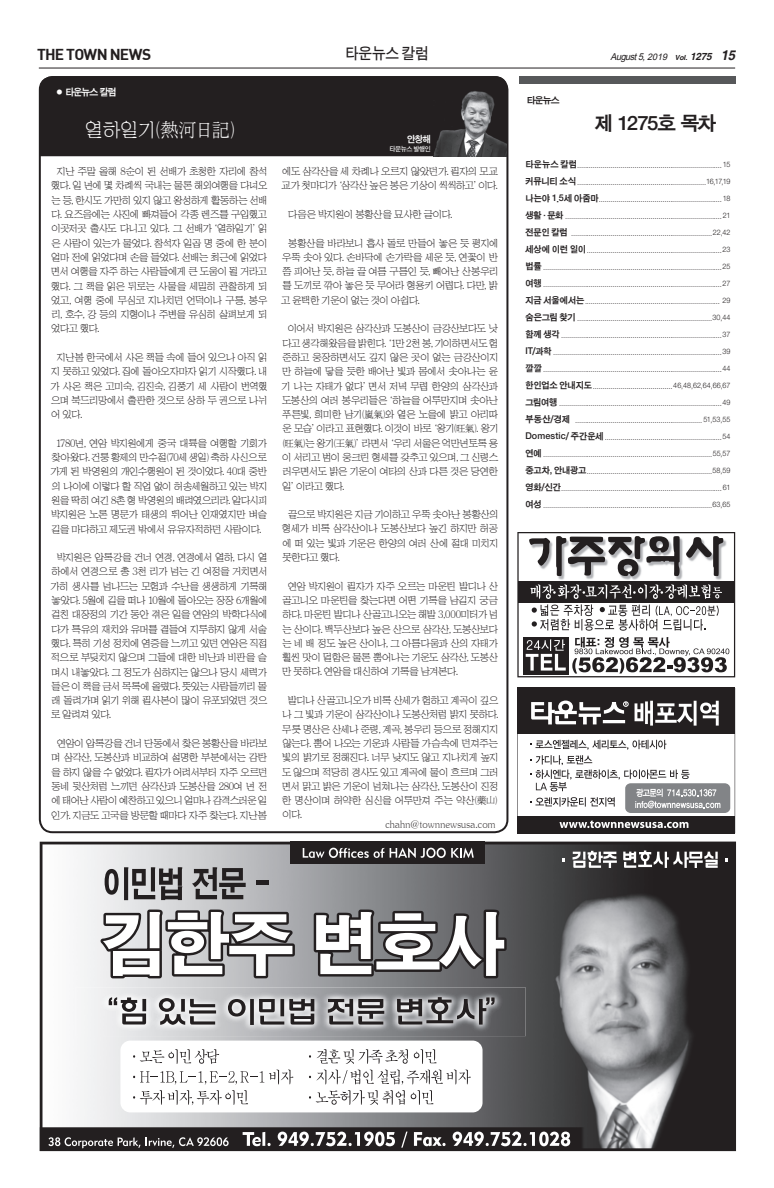
<style>
.page{position:relative;width:774px;height:1188px;background:#fff}
.page>*{position:absolute;margin:0;border:0;box-sizing:border-box;transform-origin:0 0}
.t1{font:20px "HY Sin Mun Myeong Jo";letter-spacing:-.09em;color:#fff;scale:.95 1}
.t2{font:19.8px "Sand Kg";letter-spacing:-.07em;color:#231f20;scale:1.04 1}
.t3{font:16px "Sand Tg";letter-spacing:-.01em;color:#231f20;scale:.95 1}
.t4{font:15.5px "Dinbol";letter-spacing:-.05em;color:#231f20}
.t5{font:10.3px/14.3px "HY Sin Mun Myeong Jo";letter-spacing:-.125em;color:#231f20;text-align:justify}
.t6{font:10.3px "HY Sin Mun Myeong Jo";letter-spacing:-.085em;color:#231f20}
.t7{font:10px "HY Sin Mun Myeong Jo";letter-spacing:-.025em;color:#231f20;scale:.95 1}
.t8{font:10px "Sand Kg";letter-spacing:-.075em;color:#fff}
.t9{font:9.6px "Sand Kg";color:#fff}
.t10{font:italic 9.5px "Arial";color:#231f20;scale:.95 1}
.t11{font:9.4px "Sand Kg";color:#231f20;scale:1.04 1}
.t12{font:7.5px "Sand Jg";letter-spacing:.005em;color:#231f20}
.t13{font:7px "Sand Tg";letter-spacing:-.075em;color:#fff}
.s1{font-size:9px}
.s2{font-family:"Helvetica";font-weight:700;font-size:7px}
.s3{font-family:"Helvetica";font-weight:700;font-size:10px}
.s4{font-family:"Helvetica";font-weight:700;font-size:13.5px}
.s5{font-family:"Sand Kg";font-size:9.4px}
</style>
<div class="page">
<hr style="left:39px;top:68px;width:696px;height:1px;background:#231f20">
<svg style="left:517px;top:532px;width:218px;height:145px"></svg>
<svg style="left:40px;top:842px;width:696px;height:309px;background:#808082"></svg>
<svg style="left:100px;top:910px;width:195px;height:68px"></svg>
<svg style="left:314px;top:910px;width:193px;height:68px"></svg>
<div style="left:290px;top:842px;width:195px;height:22px;background:#231f20"></div>
<svg style="left:303px;top:848px;width:171px;height:10px"></svg>
<svg style="left:48px;top:1137px;width:181px;height:11px;background:#5b5859"></svg>
<svg style="left:243px;top:1132px;width:28px;height:14px"></svg>
<svg style="left:278px;top:1132px;width:117px;height:14px"></svg>
<svg style="left:401px;top:1132px;width:7px;height:16px"></svg>
<svg style="left:414px;top:1132px;width:32px;height:14px"></svg>
<svg style="left:453px;top:1132px;width:117px;height:14px"></svg>
<div style="left:120px;top:1041px;width:363px;height:71px;background:#fff;border-radius:10px"></div>
<svg style="left:133px;top:1049px;width:86px;height:15px"></svg>
<svg style="left:133px;top:1070px;width:160px;height:35px"></svg>
<svg style="left:317px;top:1049px;width:91px;height:15px"></svg>
<svg style="left:414px;top:1049px;width:23px;height:15px"></svg>
<svg style="left:309px;top:1070px;width:162px;height:35px"></svg>
<svg style="left:573px;top:851px;width:44px;height:17px"></svg>
<svg style="left:623px;top:851px;width:95px;height:17px"></svg>
<img style="left:76px;top:987px;width:450px;height:49px">
<svg style="left:109px;top:997px;width:8px;height:8px"></svg>
<img style="left:121px;top:998px;width:25px;height:27px">
<img style="left:159px;top:998px;width:26px;height:27px">
<img style="left:189px;top:999px;width:27px;height:26px">
<img style="left:228px;top:999px;width:26px;height:26px">
<img style="left:259px;top:999px;width:25px;height:26px">
<img style="left:289px;top:999px;width:25px;height:26px">
<img style="left:328px;top:999px;width:25px;height:26px">
<img style="left:357px;top:999px;width:27px;height:26px">
<img style="left:397px;top:999px;width:25px;height:26px">
<img style="left:426px;top:997px;width:27px;height:26px">
<img style="left:457px;top:999px;width:29px;height:26px">
<svg style="left:486px;top:997px;width:9px;height:8px"></svg>
<svg style="left:105px;top:867px;width:77px;height:33px;background:#858485"></svg>
<svg style="left:192px;top:867px;width:54px;height:32px;background:#777677"></svg>
<div style="left:256px;top:880px;width:13px;height:5px;background:#231f20"></div>
<div style="left:40px;top:76px;width:467px;height:80px;background:#231f20"></div>
<div style="left:39px;top:76px;width:469px;height:757px;border:2px solid #231f20;border-radius:13px"></div>
<img style="left:434px;top:89px;width:72px;height:67px">
<div style="left:519px;top:76px;width:216px;height:8px;background:#57585a"></div>
<svg style="left:517px;top:688px;width:218px;height:145px"></svg>
<h3 class="t4" style="left:37px;top:44px;width:116px">THE TOWN NEWS</h3>
<h3 class="t3" style="left:345px;top:46px;width:90px">타운뉴스 칼럼</h3>
<p class="t10" style="left:611px;top:50px;width:133px">August5,<span class="s1">2019</span> <span class="s2">Vol.</span> <span class="s3">1275</span> <span class="s4">1 5</span></p>
<h3 class="t8" style="left:55px;top:87px;width:63px">● 타운뉴스 칼럼</h3>
<h1 class="t1" style="left:85px;top:120px;width:160px">열하일기(熱河日記)</h1>
<p class="t5" style="left:51px;top:164px;width:219px;text-indent:6px">지난 주말 올해 8순이 된 선배가 초청한 자리에 참석 했다. 일 년에 몇 차례씩 국내는 물론 해외여행을 다녀오 는 등, 한시도 가만히 있지 않고 왕성하게 활동하는 선배 다. 요즈음에는 사진에 빠져들어 각종 렌즈를 구입했고 이곳저곳 출사도 다니고 있다. 그 선배가‘열하일기’읽 은 사람이 있는가 물었다. 참석자 일곱 명 중에 한 분이 얼마 전에 읽었다며 손을 들었다. 선배는 최근에 읽었다 면서 여행을 자주 하는 사람들에게 큰 도움이 될 거라고 했다. 그 책을 읽은 뒤로는 사물을 세밀히 관찰하게 되 었고, 여행 중에 무심코 지나치던 언덕이나 구릉, 봉우 리, 호수, 강 등의 지형이나 주변을 유심히 살펴보게 되 었다고 했다.</p>
<h3 class="t5" style="left:50px;top:350px;width:219px;text-indent:6px">지난봄 한국에서 사온 책들 속에 들어 있으나 아직 읽 지 못하고 있었다. 집에 돌아오자마자 읽기 시작했다. 내 가 사온 책은 고미숙, 김진숙, 김풍기 세 사람이 번역했 으며 북드리망에서 출판한 것으로 상하 두 권으로 나뉘 어 있다.</h3>
<h3 class="t5" style="left:50px;top:436px;width:219px;text-align:center">1780년, 연암 박지원에게 중국 대륙을 여행할 기회가 찾아왔다. 건룽 황제의 만수절(70세 생일) 축하 사신으로 가게 된 박영원의 개인수행원이 된 것이었다. 40대 중반 의 나이에 이렇다 할 직업 없이 허송세월하고 있는 박지 원을 딱히 여긴 8촌 형 박영원의 배려였으리라. 알다시피 박지원은 노론 명문가 태생의 뛰어난 인재였지만 벼슬 길을 마다하고 제도권 밖에서 유유자적하던 사람이다.</h3>
<p class="t5" style="left:50px;top:550px;width:219px;text-indent:6px">박지원은 압록강을 건너 연경, 연경에서 열하, 다시 열 하에서 연경으로 총 3천 리가 넘는 긴 여정을 거치면서 가히 생사를 넘나드는 모험과 수난을 생생하게 기록해 놓았다. 5월에 길을 떠나 10월에 돌아오는 장장 6개월에 걸친 대장정의 기간 동안 겪은 일을 연암의 박학다식에 다가 특유의 재치와 유머를 곁들여 지루하지 않게 서술 했다. 특히 기성 정치에 염증을 느끼고 있던 연암은 직접 적으로 부딪치지 않으며 그들에 대한 비난과 비판을 슬 며시 내놓았다. 그 정도가 심하지는 않으나 당시 세력가 들은 이 책을 금서 목록에 올렸다. 뜻있는 사람들끼리 몰 래 돌려가며 읽기 위해 필사본이 많이 유포되었던 것으 로 알려져 있다.</p>
<h3 class="t5" style="left:51px;top:736px;width:218px;text-align:center">연암이 압록강을 건너 단동에서 찾은 봉황산을 바라보 며 삼각산, 도봉산과 비교하여 설명한 부분에서는 감탄 을 하지 않을 수 없었다. 필자가 어려서부터 자주 오르던 동네 뒷산처럼 느끼던 삼각산과 도봉산을 280여 년 전 에 태어난 사람이 예찬하고 있으니 얼마나 감격스러운 일 인가. 지금도 고국을 방문할 때마다 자주 찾는다. 지난봄</h3>
<p class="t9" style="left:407px;top:134px;width:25px">안창해</p>
<p class="t13" style="left:390px;top:146px;width:43px">타운뉴스 발행인</p>
<h3 class="t5" style="left:281px;top:164px;width:219px">에도 삼각산을 세 차례나 오르지 않았던가. 필자의 모교 교가 첫마디가‘삼각산 높은 봉은 기상이 씩씩하고’이다.</h3>
<h3 class="t6" style="left:288px;top:209px;width:167px">다음은 박지원이 봉황산을 묘사한 글이다.</h3>
<h3 class="t5" style="left:281px;top:236px;width:220px;text-indent:7px">봉황산을 바라보니 흡사 돌로 만들어 놓은 듯 평지에 우뚝 솟아 있다. 손바닥에 손가락을 세운 듯, 연꽃이 반 쯤 피어난 듯, 하늘 끝 여름 구름인 듯, 빼어난 산봉우리 를 도끼로 깎아 놓은 듯 무어라 형용키 어렵다. 다만, 밝 고 윤택한 기운이 없는 것이 아쉽다.</h3>
<p class="t5" style="left:281px;top:322px;width:219px;text-indent:7px">이어서 박지원은 삼각산과 도봉산이 금강산보다도 낫 다고 생각해왔음을 밝힌다.‘1만 2천 봉, 기이하면서도 험 준하고 웅장하면서도 깊지 않은 곳이 없는 금강산이지 만 하늘에 닿을 듯한 배어난 빛과 몸에서 솟아나는 윤 기 나는 자태가 없다’면서 저녁 무렵 한양의 삼각산과 도봉산의 여러 봉우리들은‘하늘을 어루만지며 솟아난 푸른빛, 희미한 남기(嵐氣)와 옅은 노을에 밝고 아리따 운 모습’이라고 표현했다. 이것이 바로‘왕기(旺氣). 왕기 (旺氣)는 왕기(王氣)’라면서‘우리 서울은 억만년토록 용 이 서리고 범이 웅크린 형세를 갖추고 있으며, 그 신령스 러우면서도 밝은 기운이 여타의 산과 다른 것은 당연한 일’이라고 했다.</p>
<h3 class="t5" style="left:282px;top:507px;width:219px;text-indent:6px">끝으로 박지원은 지금 기이하고 우뚝 솟아난 봉황산의 형세가 비록 삼각산이나 도봉산보다 높긴 하지만 허공 에 떠 있는 빛과 기운은 한양의 여러 산에 절대 미치지 못한다고 했다.</h3>
<h3 class="t5" style="left:282px;top:579px;width:219px;text-indent:6px">연암 박지원이 필자가 자주 오르는 마운틴 발디나 산 골고니오 마운틴을 찾는다면 어떤 기록을 남길지 궁금 하다. 마운틴 발디나 산골고니오는 해발 3,000미터가 넘 는 산이다. 백두산보다 높은 산으로 삼각산, 도봉산보다 는 네 배 정도 높은 산이나, 그 아름다움과 산의 자태가 훨씬 맛이 덜함은 물론 뿜어나는 기운도 삼각산, 도봉산 만 못하다. 연암을 대신하여 기록을 남겨본다.</h3>
<h3 class="t5" style="left:282px;top:693px;width:219px;text-align:left;text-indent:6px">발디나 산골고니오가 비록 산세가 험하고 계곡이 깊으 나 그 빛과 기운이 삼각산이나 도봉산처럼 밝지 못하다. 무릇 명산은 산세나 준령, 계곡, 봉우리 등으로 정해지지 않는다. 뿜어 나오는 기운과 사람들 가슴속에 던져주는 빛의 밝기로 정해진다. 너무 낮지도 않고 지나치게 높지 도 않으며 적당히 경사도 있고 계곡에 물이 흐르며 그러 면서 맑고 밝은 기운이 넘쳐나는 삼각산, 도봉산이 진정 한 명산이며 허약한 심신을 어루만져 주는 약산(藥山) 이다.</h3>
<h3 class="t7" style="left:385px;top:819px;width:118px">chahn@townnewsusa.com</h3>
<p class="t11" style="left:527px;top:96px;width:33px">타운뉴스</p>
<h2 class="t2" style="left:595px;top:113px;width:119px">제 1275호 목차</h2>
<p class="t12" style="left:525px;top:161px;width:206px"><span class="s5">타운뉴스 칼럼</span>..........................................................................15</p>
<p class="t12" style="left:525px;top:178px;width:207px"><span class="s5">커뮤니티 소식</span>..................................................................16,17,19</p>
<p class="t12" style="left:525px;top:195px;width:206px"><span class="s5">나는야 1.5세 아줌마</span>...............................................................18</p>
<p class="t12" style="left:525px;top:212px;width:206px"><span class="s5">생활·문화</span>................................................................................21</p>
<p class="t12" style="left:525px;top:229px;width:207px"><span class="s5">전문인 칼럼</span> ........................................................................22,42</p>
<p class="t12" style="left:525px;top:246px;width:207px"><span class="s5">세상에 이런 일이</span>.....................................................................23</p>
<p class="t12" style="left:525px;top:263px;width:206px"><span class="s5">법률</span>...........................................................................................25</p>
<p class="t12" style="left:525px;top:280px;width:207px"><span class="s5">여행</span>...........................................................................................27</p>
<p class="t12" style="left:525px;top:297px;width:207px"><span class="s5">지금 서울에서는</span>..................................................................... 29</p>
<p class="t12" style="left:525px;top:314px;width:206px"><span class="s5">숨은그림 찾기</span>.....................................................................30,44</p>
<p class="t12" style="left:525px;top:331px;width:206px"><span class="s5">함께 생각</span>..................................................................................37</p>
<p class="t12" style="left:525px;top:348px;width:206px"><span class="s5">IT/과학</span>......................................................................................39</p>
<p class="t12" style="left:525px;top:365px;width:207px"><span class="s5">깔깔</span>...........................................................................................44</p>
<p class="t12" style="left:525px;top:382px;width:207px"><span class="s5">한인업소 안내지도</span>.........................................46,48,62,64,66,67</p>
<p class="t12" style="left:525px;top:399px;width:206px"><span class="s5">그림여행</span>...................................................................................49</p>
<p class="t12" style="left:525px;top:416px;width:206px"><span class="s5">부동산/경제</span> ................................................................. 51,53,55</p>
<p class="t12" style="left:525px;top:433px;width:206px"><span class="s5">Domestic/ 주간운세</span>............................................................54</p>
<p class="t12" style="left:525px;top:450px;width:206px"><span class="s5">연예</span>......................................................................................55,57</p>
<p class="t12" style="left:525px;top:467px;width:207px"><span class="s5">중고차, 안내광고</span>................................................................58,59</p>
<p class="t12" style="left:525px;top:484px;width:207px"><span class="s5">영화/신간</span>..................................................................................61</p>
<p class="t12" style="left:525px;top:501px;width:206px"><span class="s5">여성</span>......................................................................................63,65</p>
</div>
